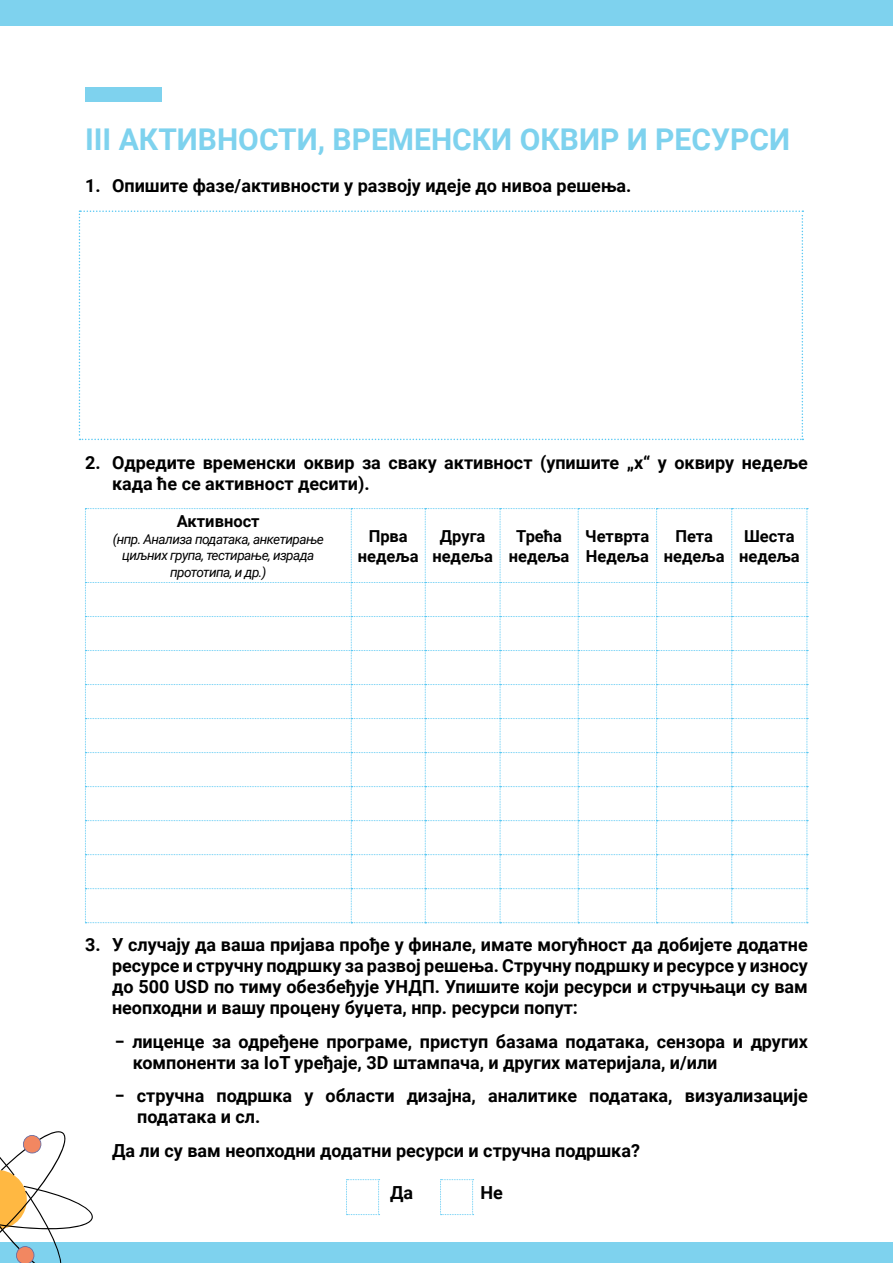
<style>
.page{position:relative;width:893px;height:1263px;background:#fff}
.page>*{position:absolute;margin:0;border:0;box-sizing:border-box;transform-origin:0 0}
.t1{font:700 30px "Roboto";color:#7ed2ee}
.t2{font:700 18px/21px "Roboto";color:#000}
.t3{font:700 16.5px/19.8px "Roboto";color:#000;text-align:center}
.t4{font:italic 13.5px/16.5px "Roboto";letter-spacing:-.04em;color:#000;text-align:center}
</style>
<div class="page">
<svg style="left:85px;top:508px;width:723px;height:415px"></svg>
<div style="left:0;top:0;width:893px;height:26px;background:#7ed2ee"></div>
<div style="left:0;top:1243px;width:893px;height:20px;background:#7ed2ee"></div>
<div style="left:85px;top:87px;width:77px;height:15px;background:#7ed2ee"></div>
<svg style="left:346px;top:1179px;width:34px;height:36px"></svg>
<svg style="left:440px;top:1179px;width:34px;height:36px"></svg>
<svg style="left:0;top:1131px;width:94px;height:132px"></svg>
<svg style="left:79px;top:210px;width:724px;height:230px"></svg>
<h1 class="t1" style="left:85px;top:118px;width:706px">III AКТИВНОСТИ, ВРЕМЕНСКИ ОКВИР И РЕСУРСИ</h1>
<p class="t2" style="left:85px;top:175px;width:548px">1. Опишите фазе/активности у развоју идеје до нивоа решења.</p>
<p class="t2" style="left:112px;top:451px;width:697px;text-indent:-27px">2. Одредите временски оквир за сваку активност (упишите „x“ у оквиру недеље када ће се активност десити).</p>
<p class="t3" style="left:177px;top:511px;width:84px">Активност</p>
<p class="t4" style="left:113px;top:530px;width:213px">(нпр. Анализа података, анкетирање циљних група, тестирање, израда прототипа, и др.)</p>
<p class="t3" style="left:358px;top:525px;width:62px">Прва недеља</p>
<p class="t3" style="left:432px;top:525px;width:62px">Друга недеља</p>
<p class="t3" style="left:509px;top:525px;width:62px">Трећа недеља</p>
<p class="t3" style="left:585px;top:525px;width:66px;text-align:left">Четврта<br>Недеља</p>
<p class="t3" style="left:664px;top:525px;width:62px">Пета недеља</p>
<p class="t3" style="left:739px;top:525px;width:62px">Шеста недеља</p>
<p class="t2" style="left:112px;top:933px;width:697px;text-align:justify;text-indent:-27px">3. У случају да ваша пријава прође у финале, имате могућност да добијете додатне ресурсе и стручну подршку за развој решења. Стручну подршку и ресурсе у износу до 500 USD по тиму обезбеђује УНДП. Упишите који ресурси и стручњаци су вам неопходни и вашу процену буџета, нпр. ресурси попут:</p>
<p class="t2" style="left:133px;top:1030px;width:677px;text-indent:-18px">− лиценце за одређене програме, приступ базама података, сензора и других компоненти за IoT уређаје, 3D штампача, и других материјала, и/или</p>
<p class="t2" style="left:137px;top:1085px;width:672px;text-indent:-22px">− стручна подршка у области дизајна, аналитике података, визуализације података и сл.</p>
<p class="t2" style="left:112px;top:1139px;width:529px">Да ли су вам неопходни додатни ресурси и стручна подршка?</p>
<p class="t2" style="left:390px;top:1182px;width:25px">Да</p>
<p class="t2" style="left:480px;top:1182px;width:24px">Не</p>
</div>
